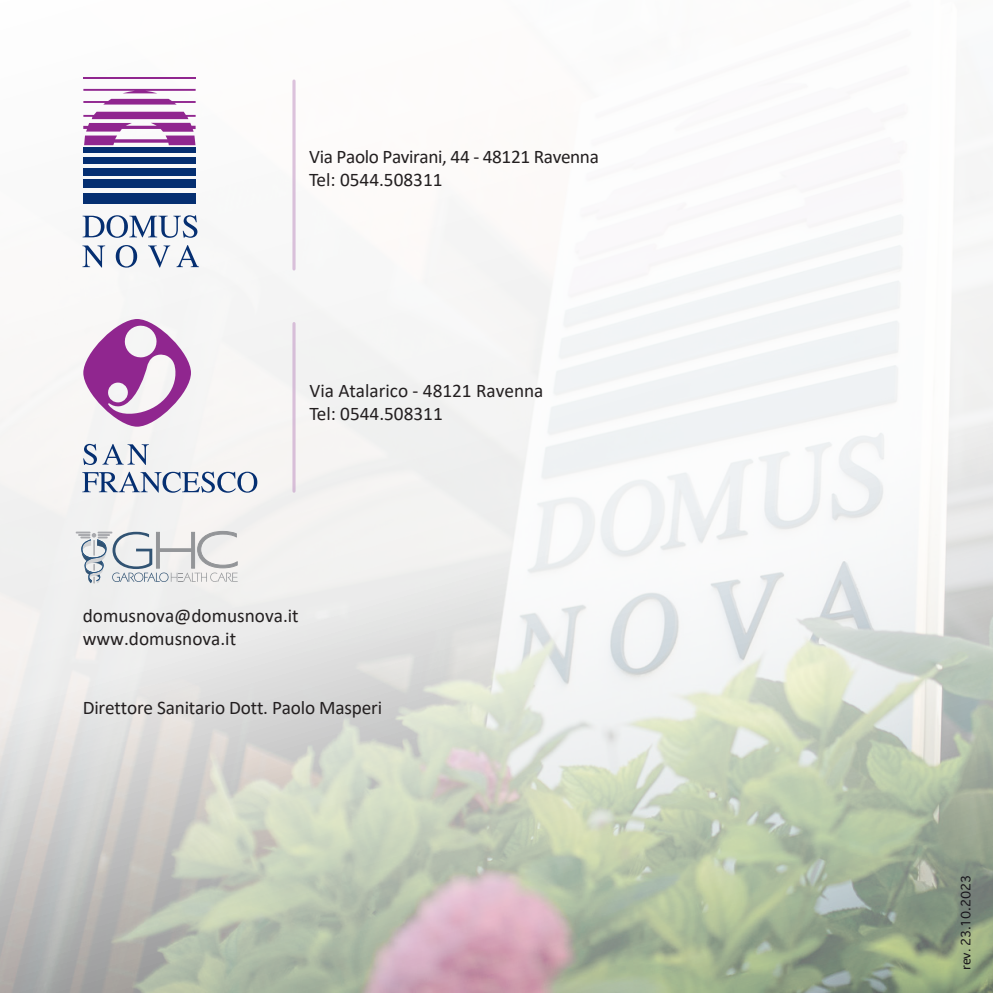
<style>
.page{position:relative;width:993px;height:993px;background:#fff}
.page>*{position:absolute;margin:0;border:0;box-sizing:border-box;transform-origin:0 0}
.t1{font:19.25px/23.1px "Calibri";color:#231f20}
.t2{font:19.25px/23.1px "Calibri";letter-spacing:-.02em;color:#231f20}
.t3{font:12.25px "Geneva";letter-spacing:-.015em;color:#161319}
.s1{font-family:"Calibri";font-size:14px}
</style>
<div class="page">
<img style="left:0;top:77px;width:992px;height:915px">
<svg style="left:82px;top:245px;width:23px;height:22px"></svg>
<svg style="left:116px;top:245px;width:21px;height:22px"></svg>
<svg style="left:148px;top:245px;width:22px;height:22px"></svg>
<svg style="left:176px;top:245px;width:23px;height:22px"></svg>
<svg style="left:83px;top:215px;width:114px;height:23px"></svg>
<hr style="left:83px;top:77px;width:112px;height:2px;background:#90268f">
<svg style="left:83px;top:89px;width:112px;height:4px"></svg>
<svg style="left:83px;top:99px;width:112px;height:5px"></svg>
<svg style="left:83px;top:112px;width:112px;height:33px"></svg>
<div style="left:83px;top:148px;width:112px;height:5px;background:#052f71"></div>
<div style="left:83px;top:158px;width:113px;height:6px;background:#052f71"></div>
<div style="left:83px;top:168px;width:113px;height:7px;background:#052f71"></div>
<div style="left:83px;top:179px;width:113px;height:9px;background:#052f71"></div>
<div style="left:83px;top:193px;width:113px;height:11px;background:#052f71"></div>
<svg style="left:82px;top:471px;width:175px;height:21px"></svg>
<svg style="left:83px;top:444px;width:66px;height:21px"></svg>
<svg style="left:83px;top:319px;width:108px;height:107px"></svg>
<hr style="left:292px;top:81px;width:3px;height:188px;background:#bd8cbf">
<hr style="left:292px;top:323px;width:3px;height:168px;background:#bd8cbf">
<svg style="left:76px;top:531px;width:161px;height:54px"></svg>
<p class="t2" style="left:309px;top:145px;width:291px">Via Paolo Pavirani, 44 - 48121 Ravenna<br>Tel: 0544.508311</p>
<p class="t1" style="left:309px;top:378px;width:235px">Via Atalarico - 48121 Ravenna<br>Tel: 0544.508311</p>
<p class="t1" style="left:83px;top:603px;width:217px">domusnova@domusnova.it www.domusnova.it</p>
<p class="t1" style="left:83px;top:695px;width:301px">Direttore Sanitario Dott. Paolo Masperi</p>
<p class="t3" style="left:958px;top:969px;width:96px;rotate:-90deg"><span class="s1">rev.</span> 23.10.2023</p>
</div>
